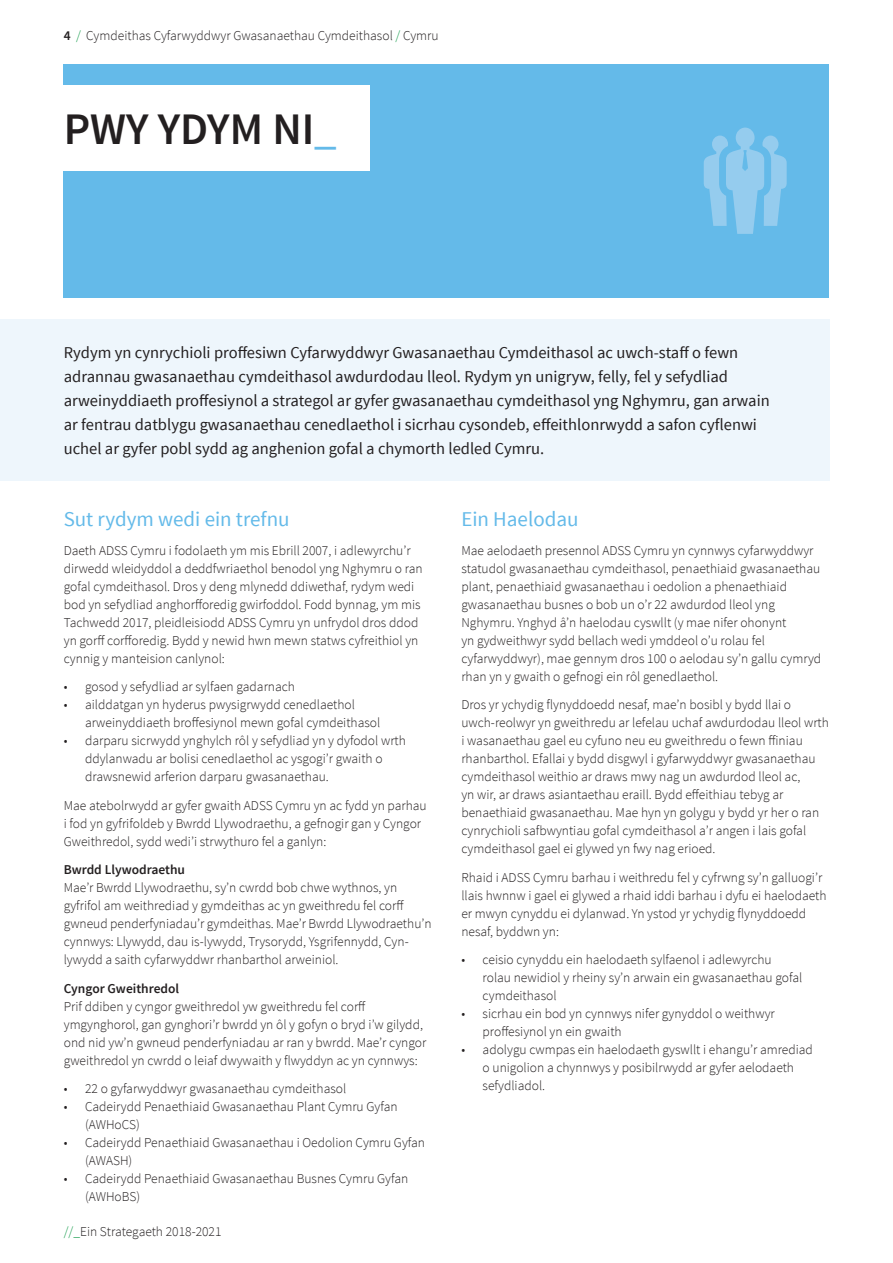
<style>
.page{position:relative;width:893px;height:1263px;background:#fff}
.page>*{position:absolute;margin:0;border:0;box-sizing:border-box;transform-origin:0 0}
.t1{font:600 45px "Source Sans Pro";color:#231f20}
.t2{font:21px "Source Sans Pro";color:#64bae9}
.t3{font:16.5px/24px "Source Sans Pro";color:#231f20}
.t4{font:300 13.5px/18px "Source Sans Pro";color:#231f20}
.t5{font:600 13.5px "Source Sans Pro";color:#231f20}
.s1{font-weight:600}
.s2{color:#119a48}
.s3{color:#64bae9}
</style>
<div class="page">
<div style="left:64px;top:64px;width:765px;height:234px;background:#64bae9"></div>
<div style="left:51px;top:85px;width:319px;height:85px;background:#fff"></div>
<div style="left:0;top:319px;width:829px;height:161px;background:#eef6fc"></div>
<svg style="left:704px;top:128px;width:83px;height:106px"></svg>
<p class="t4" style="left:64px;top:26px;width:376px"><span class="s1">4</span> <span class="s2">/</span> Cymdeithas Cyfarwyddwyr Gwasanaethau Cymdeithasol <span class="s2">/</span> Cymru</p>
<h1 class="t1" style="left:64px;top:101px;width:274px">Pwy ydym ni<span class="s3">_</span></h1>
<p class="t3" style="left:64px;top:341px;width:708px">Rydym yn cynrychioli proffesiwn Cyfarwyddwyr Gwasanaethau Cymdeithasol ac uwch-staff o fewn adrannau gwasanaethau cymdeithasol awdurdodau lleol. Rydym yn unigryw, felly, fel y sefydliad arweinyddiaeth proffesiynol a strategol ar gyfer gwasanaethau cymdeithasol yng Nghymru, gan arwain ar fentrau datblygu gwasanaethau cenedlaethol i sicrhau cysondeb, effeithlonrwydd a safon cyflenwi uchel ar gyfer pobl sydd ag anghenion gofal a chymorth ledled Cymru.</p>
<h2 class="t2" style="left:64px;top:506px;width:227px">Sut rydym wedi ein trefnu</h2>
<p class="t4" style="left:64px;top:541px;width:360px">Daeth ADSS Cymru i fodolaeth ym mis Ebrill 2007, i adlewyrchu’r dirwedd wleidyddol a deddfwriaethol benodol yng Nghymru o ran gofal cymdeithasol. Dros y deng mlynedd ddiwethaf, rydym wedi bod yn sefydliad anghorfforedig gwirfoddol. Fodd bynnag, ym mis Tachwedd 2017, pleidleisiodd ADSS Cymru yn unfrydol dros ddod yn gorff corfforedig. Bydd y newid hwn mewn statws cyfreithiol yn cynnig y manteision canlynol:</p>
<p class="t4" style="left:64px;top:678px;width:233px">• gosod y sefydliad ar sylfaen gadarnach</p>
<p class="t4" style="left:85px;top:696px;width:297px;text-indent:-21px">• ailddatgan yn hyderus pwysigrwydd cenedlaethol arweinyddiaeth broffesiynol mewn gofal cymdeithasol</p>
<p class="t4" style="left:85px;top:732px;width:322px;text-indent:-21px">• darparu sicrwydd ynghylch rôl y sefydliad yn y dyfodol wrth ddylanwadu ar bolisi cenedlaethol ac ysgogi’r gwaith o drawsnewid arferion darparu gwasanaethau.</p>
<p class="t4" style="left:64px;top:796px;width:364px">Mae atebolrwydd ar gyfer gwaith ADSS Cymru yn ac fydd yn parhau i fod yn gyfrifoldeb y Bwrdd Llywodraethu, a gefnogir gan y Cyngor<br>Gweithredol, sydd wedi’i strwythuro fel a ganlyn:</p>
<p class="t5" style="left:64px;top:861px;width:123px">Bwrdd Llywodraethu</p>
<p class="t4" style="left:64px;top:879px;width:369px">Mae’r Bwrdd Llywodraethu, sy’n cwrdd bob chwe wythnos, yn gyfrifol am weithrediad y gymdeithas ac yn gweithredu fel corff gwneud penderfyniadau’r gymdeithas. Mae’r Bwrdd Llywodraethu’n cynnwys: Llywydd, dau is-lywydd, Trysorydd, Ysgrifennydd, Cyn&shy;lywydd a saith cyfarwyddwr rhanbarthol arweiniol.</p>
<p class="t5" style="left:64px;top:979px;width:117px">Cyngor Gweithredol</p>
<p class="t4" style="left:64px;top:997px;width:364px">Prif ddiben y cyngor gweithredol yw gweithredu fel corff ymgynghorol, gan gynghori’r bwrdd yn ôl y gofyn o bryd i’w gilydd, ond nid yw’n gwneud penderfyniadau ar ran y bwrdd. Mae’r cyngor gweithredol yn cwrdd o leiaf dwywaith y flwyddyn ac yn cynnwys:</p>
<p class="t4" style="left:64px;top:1079px;width:284px">• 22 o gyfarwyddwyr gwasanaethau cymdeithasol</p>
<p class="t4" style="left:85px;top:1097px;width:314px;text-indent:-21px">• Cadeirydd Penaethiaid Gwasanaethau Plant Cymru Gyfan (AWHoCS)</p>
<p class="t4" style="left:85px;top:1133px;width:342px;text-indent:-21px">• Cadeirydd Penaethiaid Gwasanaethau i Oedolion Cymru Gyfan (AWASH)</p>
<p class="t4" style="left:85px;top:1169px;width:325px;text-indent:-21px">• Cadeirydd Penaethiaid Gwasanaethau Busnes Cymru Gyfan (AWHoBS)</p>
<p class="t4" style="left:64px;top:1223px;width:159px"><span class="s2">//_</span>Ein Strategaeth 2018-2021</p>
<h2 class="t2" style="left:461px;top:506px;width:119px">Ein Haelodau</h2>
<p class="t4" style="left:461px;top:541px;width:361px">Mae aelodaeth presennol ADSS Cymru yn cynnwys cyfarwyddwyr statudol gwasanaethau cymdeithasol, penaethiaid gwasanaethau plant, penaethiaid gwasanaethau i oedolion a phenaethiaid gwasanaethau busnes o bob un o’r 22 awdurdod lleol yng Nghymru. Ynghyd â’n haelodau cyswllt (y mae nifer ohonynt<br>yn gydweithwyr sydd bellach wedi ymddeol o’u rolau fel cyfarwyddwyr), mae gennym dros 100 o aelodau sy’n gallu cymryd rhan yn y gwaith o gefnogi ein rôl genedlaethol.</p>
<p class="t4" style="left:461px;top:696px;width:369px">Dros yr ychydig flynyddoedd nesaf, mae’n bosibl y bydd llai o uwch-reolwyr yn gweithredu ar lefelau uchaf awdurdodau lleol wrth i wasanaethau gael eu cyfuno neu eu gweithredu o fewn ffiniau rhanbarthol. Efallai y bydd disgwyl i gyfarwyddwyr gwasanaethau cymdeithasol weithio ar draws mwy nag un awdurdod lleol ac,<br>yn wir, ar draws asiantaethau eraill. Bydd effeithiau tebyg ar benaethiaid gwasanaethau. Mae hyn yn golygu y bydd yr her o ran cynrychioli safbwyntiau gofal cymdeithasol a’r angen i lais gofal cymdeithasol gael ei glywed yn fwy nag erioed.</p>
<p class="t4" style="left:461px;top:868px;width:367px">Rhaid i ADSS Cymru barhau i weithredu fel y cyfrwng sy’n galluogi’r llais hwnnw i gael ei glywed a rhaid iddi barhau i dyfu ei haelodaeth er mwyn cynyddu ei dylanwad. Yn ystod yr ychydig flynyddoedd nesaf, byddwn yn:</p>
<p class="t4" style="left:483px;top:950px;width:321px;text-indent:-21px">• ceisio cynyddu ein haelodaeth sylfaenol i adlewyrchu rolau newidiol y rheiny sy’n arwain ein gwasanaethau gofal cymdeithasol</p>
<p class="t4" style="left:483px;top:1004px;width:294px;text-indent:-21px">• sicrhau ein bod yn cynnwys nifer gynyddol o weithwyr proffesiynol yn ein gwaith</p>
<p class="t4" style="left:483px;top:1040px;width:332px;text-indent:-21px">• adolygu cwmpas ein haelodaeth gyswllt i ehangu’r amrediad o unigolion a chynnwys y posibilrwydd ar gyfer aelodaeth sefydliadol.</p>
</div>
